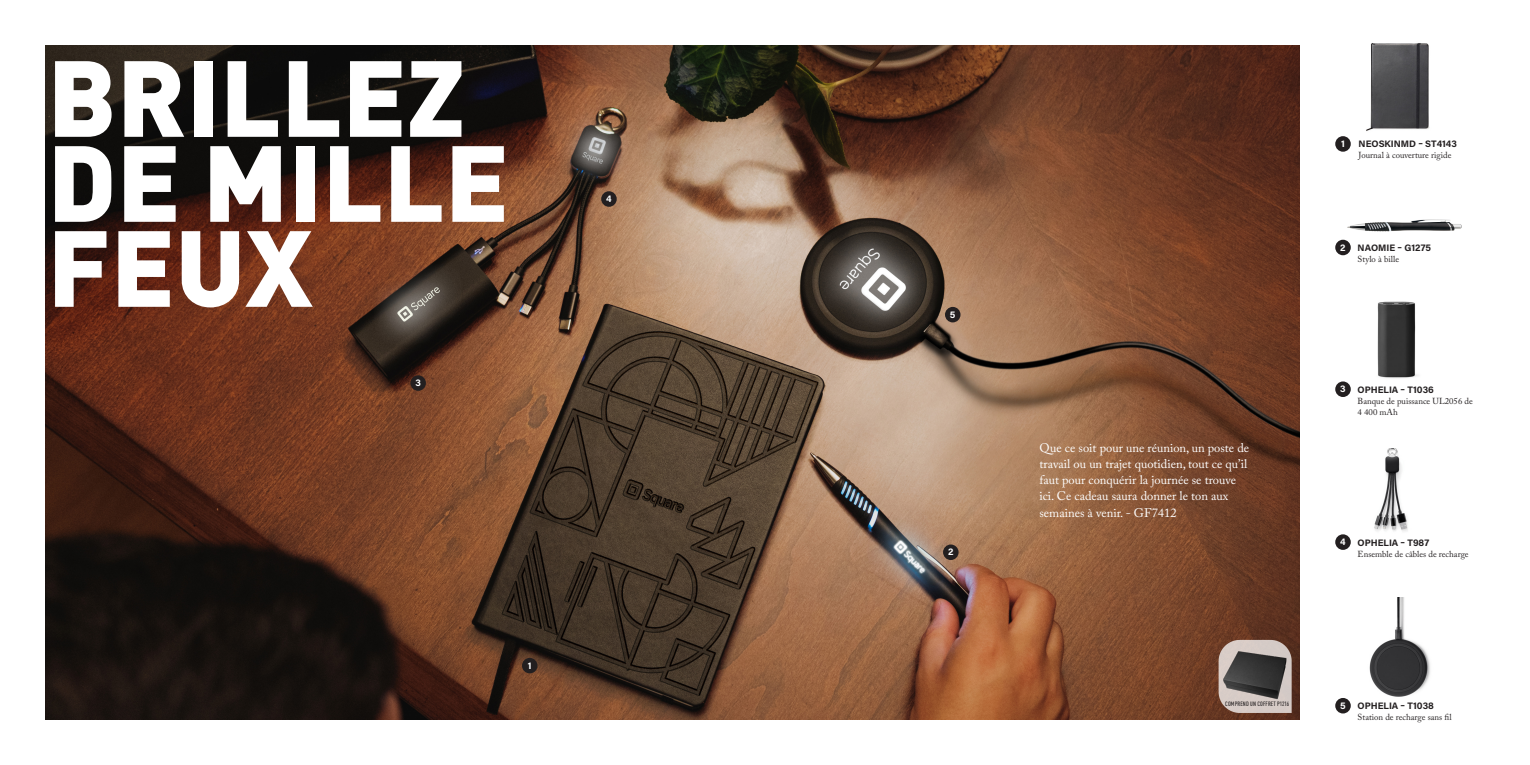
<style>
.page{position:relative;width:1530px;height:765px;background:#fff}
.page>*{position:absolute;margin:0;border:0;box-sizing:border-box;transform-origin:0 0}
.t1{font:900 106.25px/85px "DIN Pro";color:#fff}
.t2{font:12.5px/16.2px "Adobe Caslon Pro";color:#fff}
.t3{font:700 9.38px "Acumin Pro";color:#231f20}
.t4{font:700 9.38px "Acumin Pro";color:#fff}
.t5{font:8.75px/11.2px "Adobe Caslon Pro";color:#231f20}
.t6{font:500 condensed 6.25px "DIN Pro";letter-spacing:.02em;color:#231f20}
</style>
<div class="page">
<img style="left:45px;top:45px;width:1255px;height:675px">
<img style="left:1347px;top:219px;width:81px;height:13px">
<img style="left:1366px;top:43px;width:64px;height:88px">
<img style="left:1377px;top:301px;width:42px;height:77px">
<img style="left:1369px;top:597px;width:61px;height:100px">
<img style="left:1374px;top:448px;width:34px;height:83px">
<div style="left:1335px;top:136px;width:16px;height:16px;background:#231f20;border-radius:50%"></div>
<div style="left:1335px;top:240px;width:16px;height:15px;background:#231f20;border-radius:50%"></div>
<div style="left:1335px;top:534px;width:16px;height:16px;background:#231f20;border-radius:50%"></div>
<div style="left:1335px;top:381px;width:16px;height:16px;background:#231f20;border-radius:50%"></div>
<div style="left:1335px;top:698px;width:16px;height:15px;background:#231f20;border-radius:50%"></div>
<svg style="left:1219px;top:640px;width:73px;height:73px;background:#c1b0a9"></svg>
<img style="left:1224px;top:647px;width:66px;height:56px">
<div style="left:410px;top:375px;width:16px;height:16px;background:#231f20;border-radius:50%"></div>
<div style="left:601px;top:191px;width:16px;height:16px;background:#231f20;border-radius:50%"></div>
<div style="left:945px;top:307px;width:16px;height:15px;background:#231f20;border-radius:50%"></div>
<div style="left:943px;top:545px;width:16px;height:15px;background:#231f20;border-radius:50%"></div>
<div style="left:522px;top:658px;width:16px;height:15px;background:#231f20;border-radius:50%"></div>
<p class="t1" style="left:47px;top:42px;width:463px">BRILLEZ<br>DE MILLE<br>FEUX</p>
<p class="t4" style="left:415px;top:376px;width:7px">3</p>
<p class="t4" style="left:606px;top:192px;width:7px">4</p>
<p class="t4" style="left:528px;top:659px;width:5px">1</p>
<p class="t4" style="left:950px;top:308px;width:7px">5</p>
<p class="t4" style="left:948px;top:545px;width:7px">2</p>
<p class="t2" style="left:1039px;top:439px;width:211px">Que ce soit pour une réunion, un poste de travail ou un trajet quotidien, tout ce qu’il faut pour conquérir la journée se trouve ici. Ce cadeau saura donner le ton aux semaines à venir. - GF7412</p>
<p class="t4" style="left:1341px;top:137px;width:5px">1</p>
<p class="t3" style="left:1359px;top:137px;width:100px">NEOSKINMD – ST4143</p>
<p class="t5" style="left:1359px;top:149px;width:94px">Journal à couverture rigide</p>
<p class="t4" style="left:1340px;top:241px;width:7px">2</p>
<p class="t3" style="left:1358px;top:241px;width:75px">NAOMIE – G1275</p>
<p class="t5" style="left:1358px;top:253px;width:43px">Stylo à bille</p>
<p class="t4" style="left:1340px;top:382px;width:7px">3</p>
<p class="t3" style="left:1358px;top:383px;width:78px">OPHELIA – T1036</p>
<p class="t5" style="left:1358px;top:395px;width:117px">Banque de puissance UL2056 de<br>4 400 mAh</p>
<p class="t4" style="left:1340px;top:535px;width:7px">4</p>
<p class="t3" style="left:1358px;top:536px;width:73px">OPHELIA – T987</p>
<p class="t5" style="left:1358px;top:549px;width:112px">Ensemble de câbles de recharge</p>
<p class="t6" style="left:1225px;top:699px;width:66px">COMPREND UN COFFRET P1216</p>
<p class="t4" style="left:1340px;top:699px;width:7px">5</p>
<p class="t3" style="left:1358px;top:699px;width:78px">OPHELIA – T1038</p>
<p class="t5" style="left:1358px;top:712px;width:96px">Station de recharge sans fil</p>
</div>
